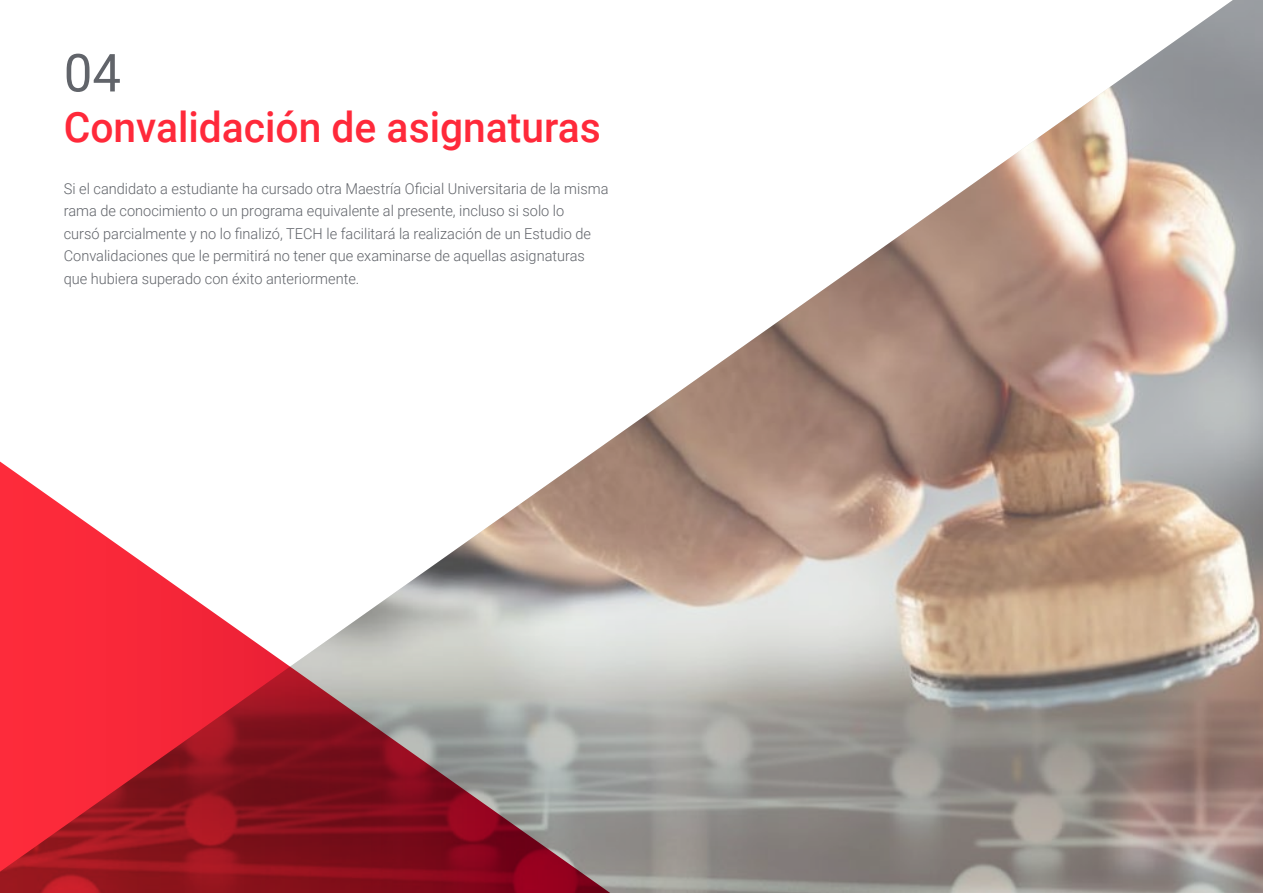
<style>
.page{position:relative;width:1263px;height:893px;background:#fff}
.page>*{position:absolute;margin:0;border:0;box-sizing:border-box;transform-origin:0 0}
.t1{font:52.5px "Roboto";color:#61646a}
.t2{font:500 42px "Roboto";color:#ff293a}
.t3{font:300 15px/22.5px "Roboto";color:#61646a}
</style>
<div class="page">
<img style="left:602px;top:0;width:661px;height:893px">
<svg style="left:0;top:446px;width:640px;height:447px"></svg>
<h1 class="t1" style="left:64px;top:36px;width:59px">04</h1>
<h2 class="t2" style="left:64px;top:98px;width:539px">Convalidación de asignaturas</h2>
<p class="t3" style="left:64px;top:177px;width:546px">Si el candidato a estudiante ha cursado otra Maestría Oficial Universitaria de la misma rama de conocimiento o un programa equivalente al presente, incluso si solo lo<br>cursó parcialmente y no lo finalizó, TECH le facilitará la realización de un Estudio de Convalidaciones que le permitirá no tener que examinarse de aquellas asignaturas que hubiera superado con éxito anteriormente.</p>
</div>
